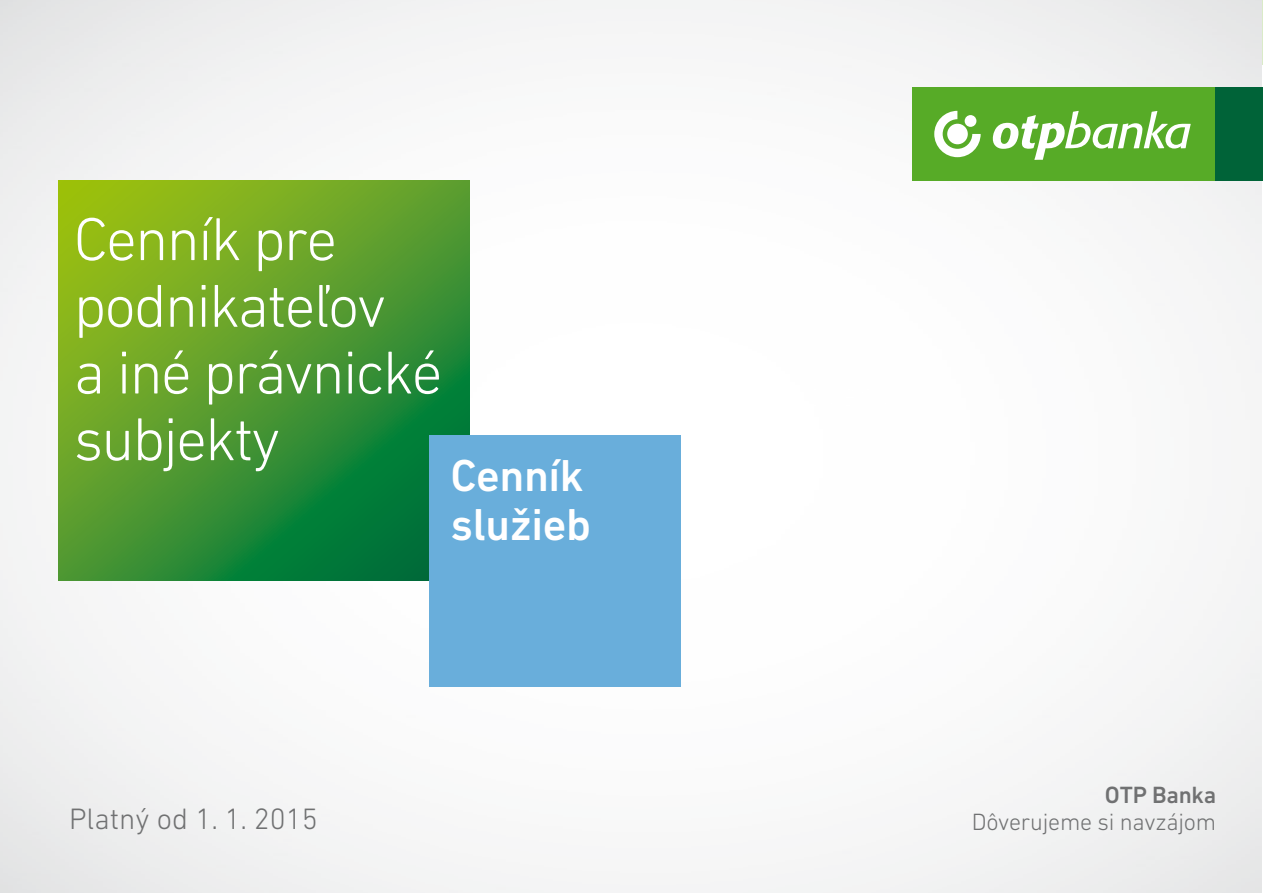
<style>
.page{position:relative;width:1263px;height:893px;background:#fff}
.page>*{position:absolute;margin:0;border:0;box-sizing:border-box;transform-origin:0 0}
.t1{font:300 61.5px/66.8px "DIN Next W1 G";letter-spacing:-.03em;color:#fff}
.t2{font:500 45.45px/48.9px "DIN Next W1 G";letter-spacing:-.01em;color:#fff}
.t3{font:300 30px "DIN Next W1 G";color:#707172}
.t4{font:300 24px "DIN Next W1 G";letter-spacing:-.01em;color:#707172}
.t5{font:500 24px "DIN Next W1 G";letter-spacing:-.01em;color:#707172}
</style>
<div class="page">
<img style="left:0;top:0;width:1262px;height:893px">
<div style="left:912px;top:87px;width:303px;height:94px;background:#57ab27"></div>
<div style="left:1215px;top:87px;width:48px;height:94px;background:#006338"></div>
<svg style="left:992px;top:111px;width:199px;height:49px"></svg>
<svg style="left:934px;top:111px;width:47px;height:46px"></svg>
<div style="left:947px;top:124px;width:21px;height:20px;background:#fff;border-radius:50%"></div>
<div style="left:965px;top:115px;width:11px;height:12px;background:#fff;border-radius:50%"></div>
<svg style="left:58px;top:181px;width:412px;height:399px;background:#4f9a2d"></svg>
<div style="left:429px;top:435px;width:252px;height:251px;background:#69aedb"></div>
<p class="t1" style="left:74px;top:205px;width:370px">Cenník pre podnikateľov<br>a iné právnické subjekty</p>
<p class="t2" style="left:450px;top:451px;width:142px">Cenník služieb</p>
<p class="t3" style="left:69px;top:802px;width:250px">Platný od 1. 1. 2015</p>
<p class="t5" style="left:1105px;top:780px;width:113px">OTP Banka</p>
<p class="t4" style="left:972px;top:808px;width:246px">Dôverujeme si navzájom</p>
</div>
